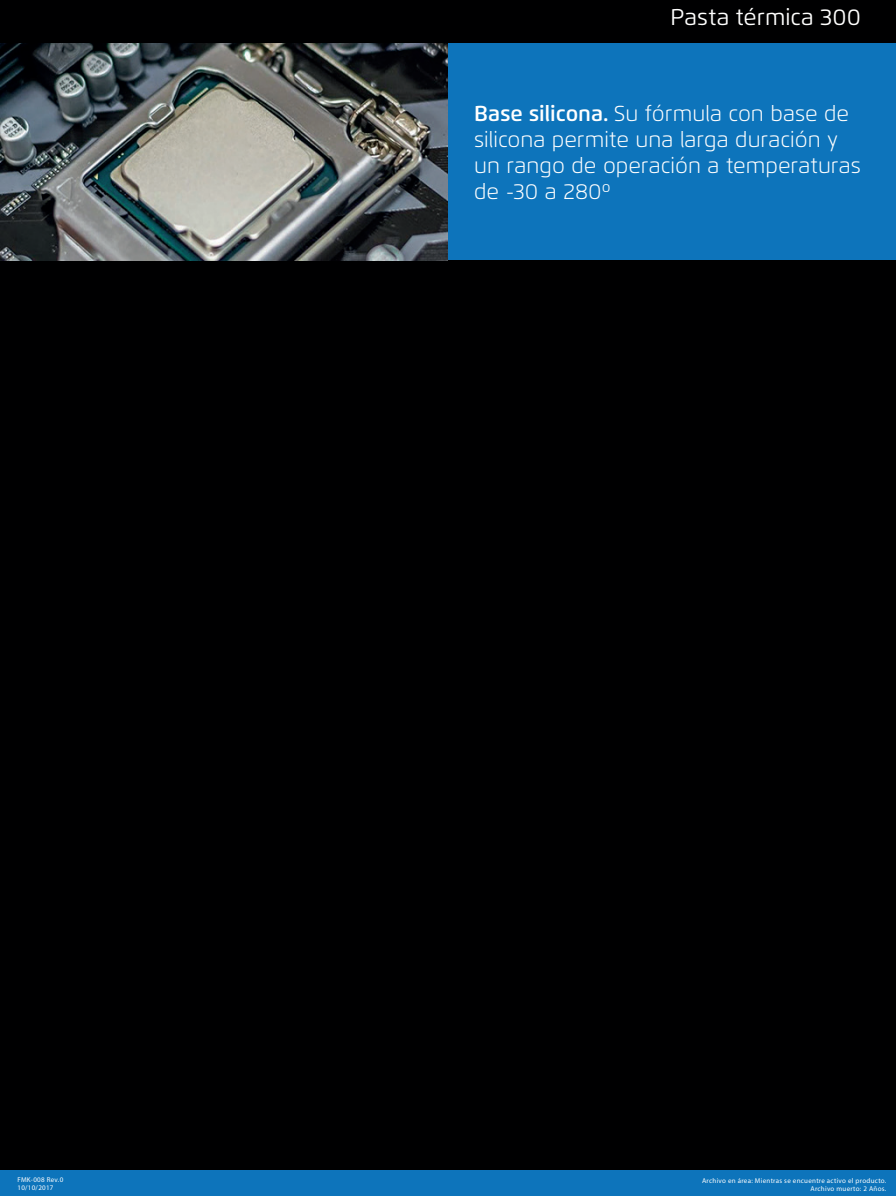
<style>
.page{position:relative;width:896px;height:1196px;background:#fff}
.page>*{position:absolute;margin:0;border:0;box-sizing:border-box;transform-origin:0 0}
.t1{font:22.75px "Flexo";color:#fff}
.t2{font:300 21.61px/25.9px "Flexo";color:#fff}
.t3{font:7px/7.9px "Myriad Pro";letter-spacing:.04em;color:#fff;text-align:right}
.s1{font-weight:600}
</style>
<div class="page">
<div style="left:0;top:0;width:896px;height:1195px;background:#000001"></div>
<div style="left:0;top:44px;width:896px;height:216px;background:#0d74bb"></div>
<div style="left:0;top:1170px;width:896px;height:25px;background:#0d74bb"></div>
<img style="left:0;top:44px;width:448px;height:216px">
<p class="t3" style="left:18px;top:1175px;width:47px;text-align:left">FMK-008 Rev.0<br>10/10/2017</p>
<p class="t1" style="left:671px;top:3px;width:192px">Pasta térmica 300</p>
<p class="t2" style="left:474px;top:101px;width:388px"><span class="s1">Base silicona.</span> Su fórmula con base de silicona permite una larga duración y un rango de operación a temperaturas de -30 a 280º</p>
<p class="t3" style="left:702px;top:1176px;width:186px">Archivo en área: Mientras se encuentre activo el producto.<br>Archivo muerto: 2 Años.</p>
</div>
